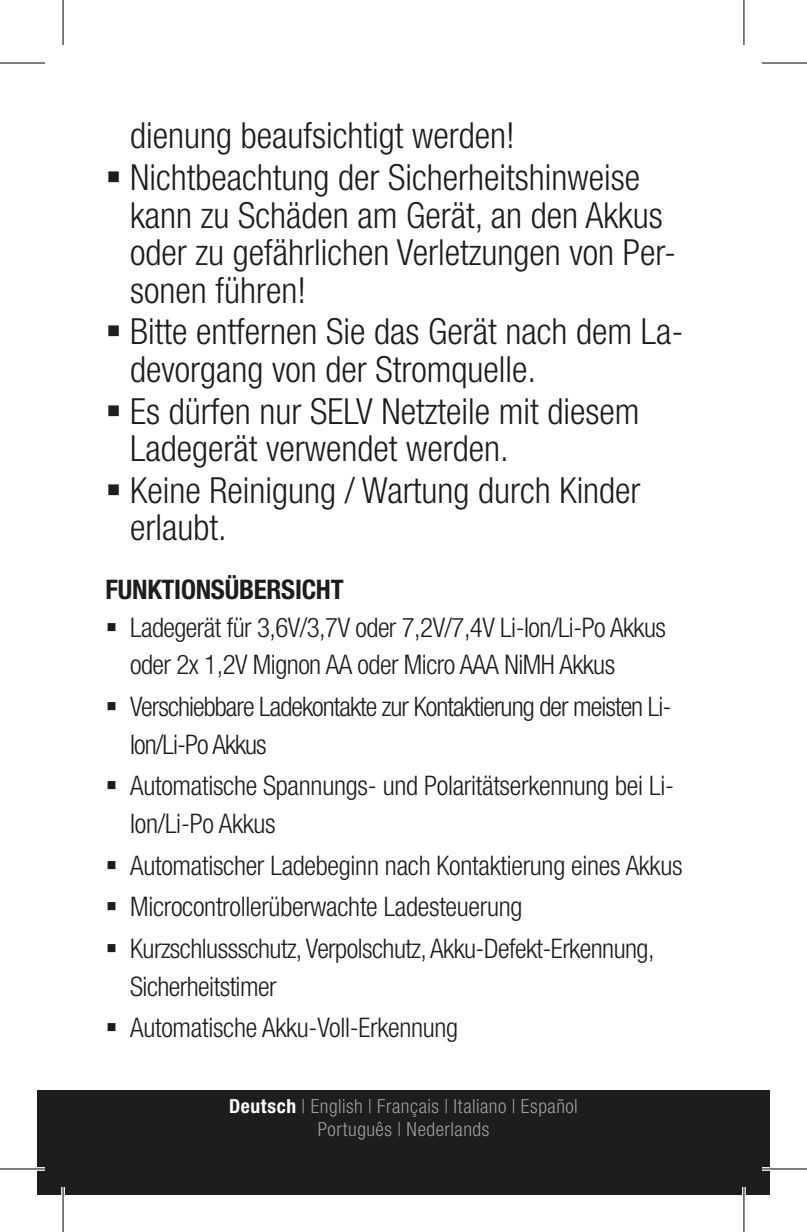
<style>
.page{position:relative;width:807px;height:1232px;background:#fff}
.page>*{position:absolute;margin:0;border:0;box-sizing:border-box;transform-origin:0 0}
.t1{font:300 condensed 36px/37.5px "Helvetica Neue LT Std";color:#1d1d1b}
.t2{font:300 condensed 27px/37.5px "Helvetica Neue LT Std";letter-spacing:-.02em;color:#1d1d1b}
.Headline_2{font:700 condensed 27px "Helvetica Neue LT Std";letter-spacing:-.01em;color:#1d1d1b}
.Sprachen_Grau{font:300 condensed 19.5px "Helvetica Neue LT Std";letter-spacing:.025em;color:#9d9d9d}
.s1{font-weight:700;color:#fff}
</style>
<div class="page">
<div style="left:37px;top:1090px;width:732px;height:104px;background:#1d1d1b"></div>
<hr style="left:0;top:1167px;width:45px;height:3px;background:#fff">
<hr style="left:761px;top:1167px;width:45px;height:3px;background:#fff">
<svg style="left:61px;top:1187px;width:4px;height:8px"></svg>
<svg style="left:744px;top:0;width:1px;height:45px"></svg>
<svg style="left:741px;top:1187px;width:4px;height:45px"></svg>
<hr style="left:0;top:62px;width:45px;height:2px;background:#000">
<hr style="left:761px;top:62px;width:45px;height:2px;background:#000">
<hr style="left:0;top:1168px;width:45px;height:1px;background:#000">
<hr style="left:761px;top:1168px;width:45px;height:1px;background:#000">
<hr style="left:62px;top:0;width:2px;height:45px;background:#000">
<hr style="left:62px;top:1187px;width:2px;height:45px;background:#000">
<hr style="left:743px;top:0;width:1px;height:45px;background:#000">
<hr style="left:743px;top:1187px;width:1px;height:45px;background:#000">
<p class="t1" style="left:130px;top:116px;width:386px">dienung beaufsichtigt werden!</p>
<p class="t1" style="left:130px;top:158px;width:547px">Nichtbeachtung der Sicherheitshinweise kann zu Schäden am Gerät, an den Akkus oder zu gefährlichen Verletzungen von Per&shy;sonen führen!</p>
<p class="t1" style="left:130px;top:312px;width:554px">Bitte entfernen Sie das Gerät nach dem La&shy;devorgang von der Stromquelle.</p>
<p class="t1" style="left:130px;top:392px;width:510px">Es dürfen nur SELV Netzteile mit diesem<br>Ladegerät verwendet werden.</p>
<p class="t1" style="left:130px;top:471px;width:512px">Keine Reinigung / Wartung durch Kinder erlaubt.</p>
<p class="Headline_2" style="left:106px;top:573px;width:239px">FUNKTIONSÜBERSICHT</p>
<p class="t2" style="left:130px;top:608px;width:537px">Ladegerät für 3,6V/3,7V oder 7,2V/7,4V Li-Ion/Li-Po Akkus oder 2x 1,2V Mignon AA oder Micro AAA NiMH Akkus</p>
<p class="t2" style="left:130px;top:687px;width:542px">Verschiebbare Ladekontakte zur Kontaktierung der meisten Li-<br>Ion/Li-Po Akkus</p>
<p class="t2" style="left:130px;top:766px;width:545px">Automatische Spannungs- und Polaritätserkennung bei Li-<br>Ion/Li-Po Akkus</p>
<p class="t2" style="left:130px;top:846px;width:554px">Automatischer Ladebeginn nach Kontaktierung eines Akkus</p>
<p class="t2" style="left:130px;top:887px;width:394px">Microcontrollerüberwachte Ladesteuerung</p>
<p class="t2" style="left:130px;top:929px;width:525px">Kurzschlussschutz, Verpolschutz, Akku-Defekt-Erkennung,<br>Sicherheitstimer</p>
<p class="t2" style="left:130px;top:1009px;width:329px">Automatische Akku-Voll-Erkennung</p>
<p class="Sprachen_Grau" style="left:229px;top:1094px;width:350px"><span class="s1">Deutsch</span> | English | Français | Italiano | Español</p>
<p class="Sprachen_Grau" style="left:317px;top:1118px;width:173px">Português | Nederlands</p>
</div>
